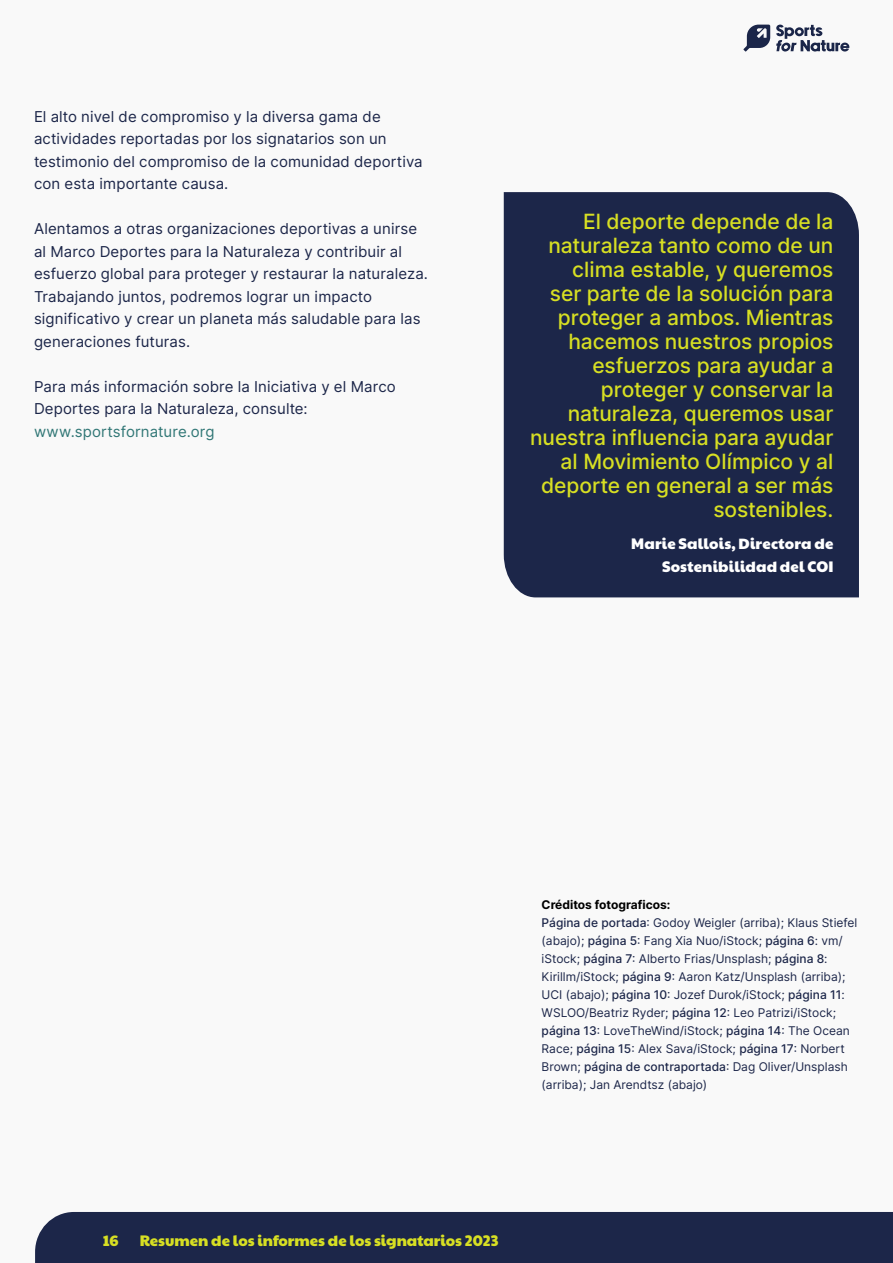
<style>
.page{position:relative;width:893px;height:1263px;background:#f9f9f9}
.page>*{position:absolute;margin:0;border:0;box-sizing:border-box;transform-origin:0 0}
.t1{font:21px/24px "Inter";color:#d7df23;text-align:right}
.t2{font:15px/22.5px "Inter";letter-spacing:.01em;color:#1c2649}
.t3{font:15px/22.5px "Paytone One";letter-spacing:.01em;color:#fff;text-align:right}
.t4{font:15px "Paytone One";color:#d7df23}
.t5{font:15px "Inter";letter-spacing:.01em;color:#317776}
.t6{font:12px/18px "Inter";color:#1c2649}
.t7{font:700 12px "Inter";color:#000}
</style>
<div class="page">
<div style="left:35px;top:1212px;width:858px;height:51px;background:#1c2649"></div>
<svg style="left:776px;top:25px;width:73px;height:27px"></svg>
<svg style="left:743px;top:25px;width:27px;height:27px"></svg>
<div style="left:504px;top:192px;width:355px;height:405px;background:#1c2649"></div>
<p class="t2" style="left:34px;top:104px;width:390px">El alto nivel de compromiso y la diversa gama de actividades reportadas por los signatarios son un testimonio del compromiso de la comunidad deportiva con esta importante causa.</p>
<p class="t2" style="left:34px;top:217px;width:396px">Alentamos a otras organizaciones deportivas a unirse al Marco Deportes para la Naturaleza y contribuir al esfuerzo global para proteger y restaurar la naturaleza.<br>Trabajando juntos, podremos lograr un impacto significativo y crear un planeta más saludable para las generaciones futuras.</p>
<p class="t2" style="left:34px;top:374px;width:363px">Para más información sobre la Iniciativa y el Marco<br>Deportes para la Naturaleza, consulte:</p>
<p class="t5" style="left:34px;top:420px;width:182px">www.sportsfornature.org</p>
<p class="t1" style="left:530px;top:209px;width:305px">El deporte depende de la naturaleza tanto como de un clima estable, y queremos<br>ser parte de la solución para proteger a ambos. Mientras hacemos nuestros propios esfuerzos para ayudar a proteger y conservar la naturaleza, queremos usar nuestra influencia para ayudar al Movimiento Olímpico y al deporte en general a ser más sostenibles.</p>
<p class="t3" style="left:631px;top:531px;width:204px">Marie Sallois, Directora de<br>Sostenibilidad del COI</p>
<p class="t7" style="left:542px;top:896px;width:130px">Créditos fotograficos:</p>
<p class="t6" style="left:542px;top:913px;width:317px">Página de portada: Godoy Weigler (arriba); Klaus Stiefel (abajo); página 5: Fang Xia Nuo/iStock; página 6: vm/ iStock; página 7: Alberto Frias/Unsplash; página 8:<br>Kirillm/iStock; página 9: Aaron Katz/Unsplash (arriba); UCI (abajo); página 10: Jozef Durok/iStock; página 11:<br>WSLOO/Beatriz Ryder; página 12: Leo Patrizi/iStock; página 13: LoveTheWind/iStock; página 14: The Ocean Race; página 15: Alex Sava/iStock; página 17: Norbert Brown; página de contraportada: Dag Oliver/Unsplash (arriba); Jan Arendtsz (abajo)</p>
<p class="t4" style="left:103px;top:1227px;width:17px">16</p>
<p class="t4" style="left:140px;top:1227px;width:360px">Resumen de los informes de los signatarios 2023</p>
</div>
